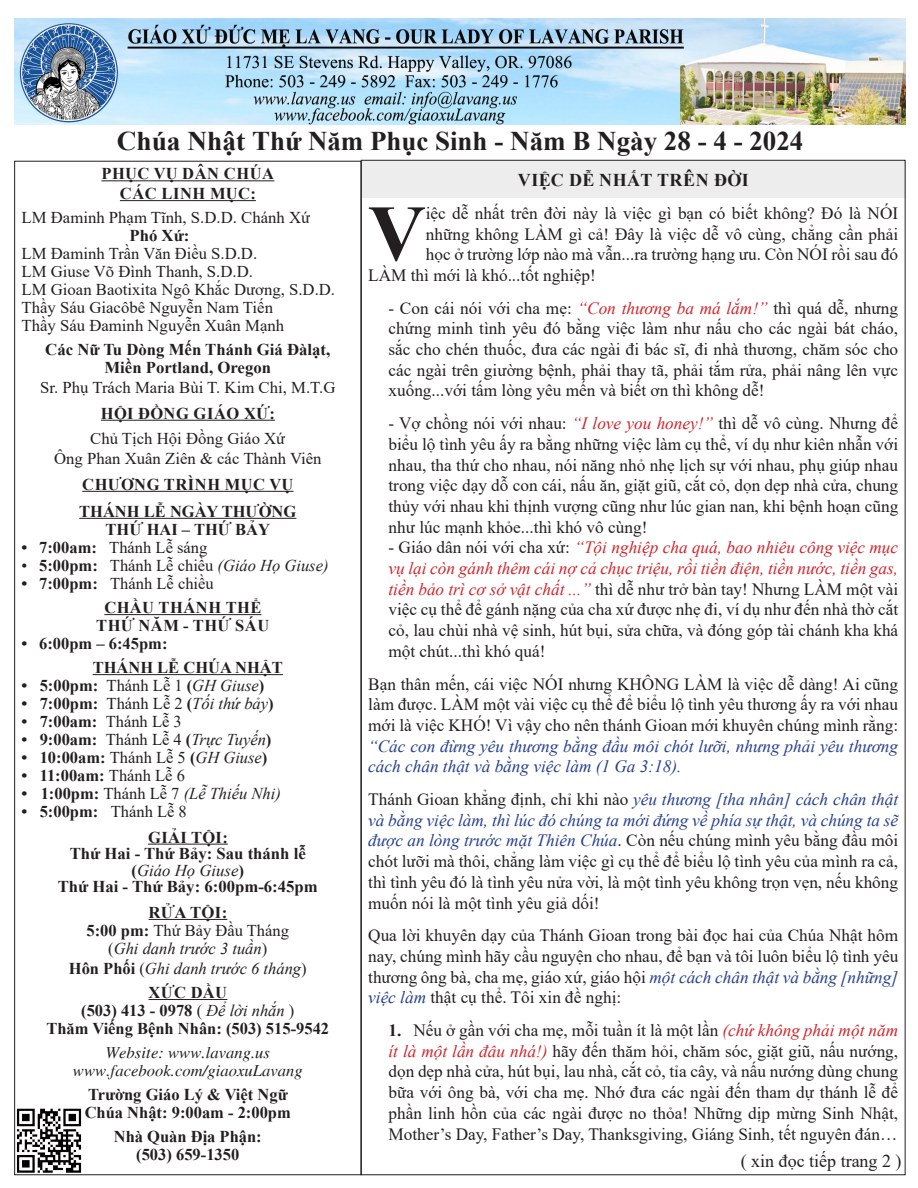
<style>
.page{position:relative;width:918px;height:1188px;background:#fff}
.page>*{position:absolute;margin:0;border:0;box-sizing:border-box;transform-origin:0 0}
.t1{font:700 79.8px "Times New Roman";color:#231f20}
.t2{font:700 27px "Times New Roman";color:#231f20}
.t3{font:18px "Times New Roman";color:#231f20}
.t4{font:700 18px "Times New Roman";letter-spacing:.02em;color:#231f20}
.t5{font:17.25px/20.7px "Times New Roman";color:#231f20;text-align:justify}
.t6{font:700 16.5px "Times New Roman";color:#231f20}
.t7{font:16.5px "Times New Roman";color:#231f20}
.t8{font:italic 16.5px "Times New Roman";color:#231f20}
.t9{font:700 16.5px/24px "Times New Roman";letter-spacing:.035em;color:#231f20}
.t10{font:16.5px "VNI Times Italic";color:#231f20}
.t11{font:700 16.5px "Times New Roman";letter-spacing:.025em;color:#231f20}
.t12{font:700 16.5px "Times New Roman";letter-spacing:.02em;color:#231f20}
.s1{font-weight:700}
.s2{font-style:italic}
.s3{font-weight:400}
.s4{font-weight:400;font-style:italic}
.s5{font-weight:700;font-style:normal}
.s6{font-style:normal}
.s7{font-style:italic;color:#d1232a}
.s8{font-style:italic;color:#253f8e}
</style>
<div class="page">
<div style="left:362px;top:162px;width:544px;height:36px;background:#ededed"></div>
<hr style="left:101px;top:180px;width:173px;height:1px;background:#231f20">
<hr style="left:120px;top:200px;width:136px;height:1px;background:#231f20">
<hr style="left:101px;top:420px;width:174px;height:1px;background:#231f20">
<hr style="left:82px;top:491px;width:212px;height:1px;background:#231f20">
<hr style="left:79px;top:518px;width:217px;height:1px;background:#231f20">
<hr style="left:104px;top:614px;width:157px;height:1px;background:#231f20">
<hr style="left:93px;top:674px;width:190px;height:1px;background:#231f20">
<hr style="left:148px;top:844px;width:80px;height:1px;background:#231f20">
<hr style="left:149px;top:919px;width:78px;height:1px;background:#231f20">
<hr style="left:149px;top:999px;width:78px;height:1px;background:#231f20">
<img style="left:15px;top:18px;width:891px;height:106px">
<img style="left:14px;top:1107px;width:71px;height:69px">
<p class="t2" style="left:117px;top:121px;width:688px">Chúa Nhật Thứ Năm Phục Sinh - Năm B Ngày 28 - 4 - 2024</p>
<p class="t4" style="left:518px;top:167px;width:232px">VIỆC DỄ NHẤT TRÊN ĐỜI</p>
<p class="t1" style="left:368px;top:176px;width:59px">V</p>
<p class="t5" style="left:426px;top:202px;width:474px">iệc dễ nhất trên đời này là việc gì bạn có biết không? Đó là NÓI</p>
<p class="t9" style="left:101px;top:161px;width:174px">PHỤC VỤ DÂN CHÚA</p>
<p class="t9" style="left:120px;top:181px;width:137px">CÁC LINH MỤC:</p>
<p class="t7" style="left:22px;top:206px;width:290px">LM Đaminh Phạm Tĩnh, S.D.D. Chánh Xứ</p>
<p class="t6" style="left:130px;top:224px;width:61px">Phó Xứ:</p>
<p class="t7" style="left:22px;top:242px;width:237px">LM Đaminh Trần Văn Điều S.D.D.</p>
<p class="t7" style="left:22px;top:260px;width:233px">LM Giuse Võ Đình Thanh, S.D.D.</p>
<p class="t7" style="left:22px;top:278px;width:315px">LM Gioan Baotixita Ngô Khắc Dương, S.D.D.</p>
<p class="t7" style="left:22px;top:296px;width:253px">Thầy Sáu Giacôbê Nguyễn Nam Tiến</p>
<p class="t7" style="left:22px;top:314px;width:264px">Thầy Sáu Đaminh Nguyễn Xuân Mạnh</p>
<p class="t6" style="left:45px;top:338px;width:287px">Các Nữ Tu Dòng Mến Thánh Giá Đàlạt,</p>
<p class="t6" style="left:105px;top:356px;width:168px">Miền Portland, Oregon</p>
<p class="t7" style="left:40px;top:376px;width:297px">Sr. Phụ Trách Maria Bùi T. Kim Chi, M.T.G</p>
<p class="t12" style="left:101px;top:401px;width:175px">HỘI ĐỒNG GIÁO XỨ:</p>
<p class="t7" style="left:90px;top:427px;width:197px">Chủ Tịch Hội Đồng Giáo Xứ</p>
<p class="t7" style="left:54px;top:447px;width:269px">Ông Phan Xuân Ziên &amp; các Thành Viên</p>
<p class="t11" style="left:82px;top:472px;width:213px">CHƯƠNG TRÌNH MỤC VỤ</p>
<p class="t6" style="left:79px;top:499px;width:219px">THÁNH LỄ NGÀY THƯỜNG</p>
<p class="t6" style="left:106px;top:517px;width:166px">THỨ HAI – THỨ BẢY</p>
<p class="t7" style="left:22px;top:536px;width:187px"><span class="s1">• 7:00am:</span> Thánh Lễ sáng</p>
<p class="t7" style="left:22px;top:554px;width:308px">• <span class="s1">5:00pm:</span> Thánh Lễ chiều <span class="s2">(Giáo Họ Giuse)</span></p>
<p class="t9" style="left:104px;top:571px;width:159px;text-indent:-83px">• 7:00pm: <span class="s3">Thánh Lễ chiều<br></span>CHẦU THÁNH THỂ</p>
<p class="t9" style="left:96px;top:613px;width:175px">THỨ NĂM - THỨ SÁU</p>
<p class="t6" style="left:22px;top:631px;width:147px">• 6:00pm – 6:45pm:</p>
<p class="t6" style="left:93px;top:655px;width:192px">THÁNH LỄ CHÚA NHẬT</p>
<p class="t6" style="left:22px;top:673px;width:244px">• 5:00pm: <span class="s3">Thánh Lễ 1</span> (<span class="s4">GH Giuse</span>)</p>
<p class="t6" style="left:22px;top:691px;width:254px">• 7:00pm: <span class="s3">Thánh Lễ 2</span> (<span class="s4">Tối thứ bảy</span>)</p>
<p class="t6" style="left:22px;top:709px;width:162px">• 7:00am: <span class="s3">Thánh Lễ 3</span></p>
<p class="t6" style="left:22px;top:727px;width:251px">• 9:00am: <span class="s3">Thánh Lễ 4</span> (<span class="s4">Trực Tuyến</span>)</p>
<p class="t6" style="left:22px;top:745px;width:247px">• 10:00am: <span class="s3">Thánh Lễ 5</span> (<span class="s4">GH Giuse</span>)</p>
<p class="t6" style="left:22px;top:763px;width:165px">• 11:00am: <span class="s3">Thánh Lễ 6</span></p>
<p class="t8" style="left:22px;top:782px;width:261px"><span class="s5">• 1:00pm:</span> <span class="s6">Thánh Lễ 7</span> (Lễ Thiếu Nhi)</p>
<p class="t6" style="left:22px;top:799px;width:167px">• 5:00pm: <span class="s3">Thánh Lễ 8</span></p>
<p class="t6" style="left:148px;top:825px;width:81px">GIẢI TỘI:</p>
<p class="t6" style="left:70px;top:842px;width:238px">Thứ Hai - Thứ Bảy: Sau thánh lễ</p>
<p class="t8" style="left:132px;top:859px;width:114px"><span class="s5">(</span>Giáo Họ Giuse<span class="s5">)</span></p>
<p class="t6" style="left:58px;top:875px;width:262px">Thứ Hai - Thứ Bảy: 6:00pm-6:45pm</p>
<p class="t6" style="left:149px;top:901px;width:80px">RỬA TỘI:</p>
<p class="t7" style="left:87px;top:919px;width:204px"><span class="s1">5:00 pm:</span> Thứ Bảy Đầu Tháng</p>
<p class="t8" style="left:108px;top:937px;width:160px"><span class="s6">(</span>Ghi danh trước 3 tuần<span class="s6">)</span></p>
<p class="t8" style="left:69px;top:957px;width:239px"><span class="s5">Hôn Phối</span> <span class="s6">(</span>Ghi danh trước 6 tháng<span class="s6">)</span></p>
<p class="t6" style="left:149px;top:980px;width:80px">XỨC DẦU</p>
<p class="t6" style="left:81px;top:998px;width:215px">(503) 413 - 0978 <span class="s3">(</span> <span class="s4">Để lời nhắn</span> <span class="s3">)</span></p>
<p class="t6" style="left:46px;top:1016px;width:284px">Thăm Viếng Bệnh Nhân: (503) 515-9542</p>
<p class="t10" style="left:105px;top:1040px;width:166px">Website: www.lavang.us</p>
<p class="t10" style="left:73px;top:1058px;width:231px">www.facebook.com/giaoxuLavang</p>
<p class="t6" style="left:88px;top:1082px;width:201px">Trường Giáo Lý &amp; Việt Ngữ</p>
<p class="t6" style="left:85px;top:1100px;width:208px">Chúa Nhật: 9:00am - 2:00pm</p>
<p class="t6" style="left:114px;top:1124px;width:150px">Nhà Quàn Địa Phận:</p>
<p class="t6" style="left:136px;top:1142px;width:105px">(503) 659-1350</p>
<p class="t3" style="left:741px;top:1149px;width:162px">( xin đọc tiếp trang 2 )</p>
<p class="t5" style="left:426px;top:223px;width:474px">những không LÀM gì cả! Đây là việc dễ vô cùng, chẳng cần phải</p>
<p class="t5" style="left:426px;top:244px;width:474px">học ở trường lớp nào mà vẫn...ra trường hạng ưu. Còn NÓI rồi sau đó</p>
<p class="t5" style="left:368px;top:264px;width:229px">LÀM thì mới là khó...tốt nghiệp!</p>
<p class="t5" style="left:388px;top:297px;width:511px">- Con cái nói với cha mẹ: <span class="s7">“Con thương ba má lắm!”</span> thì quá dễ, nhưng chứng minh tình yêu đó bằng việc làm như nấu cho các ngài bát cháo, sắc cho chén thuốc, đưa các ngài đi bác sĩ, đi nhà thương, chăm sóc cho các ngài trên giường bệnh, phải thay tã, phải tắm rửa, phải nâng lên vực xuống...với tấm lòng yêu mến và biết ơn thì không dễ!</p>
<p class="t5" style="left:388px;top:412px;width:511px">- Vợ chồng nói với nhau: <span class="s7">“I love you honey!”</span> thì dễ vô cùng. Nhưng để biểu lộ tình yêu ấy ra bằng những việc làm cụ thể, ví dụ như kiên nhẫn với nhau, tha thứ cho nhau, nói năng nhỏ nhẹ lịch sự với nhau, phụ giúp nhau trong việc dạy dỗ con cái, nấu ăn, giặt giũ, cắt cỏ, dọn dẹp nhà cửa, chung thủy với nhau khi thịnh vượng cũng như lúc gian nan, khi bệnh hoạn cũng như lúc mạnh khỏe...thì khó vô cùng!</p>
<p class="t5" style="left:388px;top:537px;width:511px">- Giáo dân nói với cha xứ: <span class="s7">“Tội nghiệp cha quá, bao nhiêu công việc mục vụ lại còn gánh thêm cái nợ cả chục triệu, rồi tiền điện, tiền nước, tiền gas, tiền bảo trì cơ sở vật chất ...”</span> thì dễ như trở bàn tay! Nhưng LÀM một vài việc cụ thể để gánh nặng của cha xứ được nhẹ đi, ví dụ như đến nhà thờ cắt cỏ, lau chùi nhà vệ sinh, hút bụi, sửa chữa, và đóng góp tài chánh kha khá một chút...thì khó quá!</p>
<p class="t5" style="left:368px;top:673px;width:532px">Bạn thân mến, cái việc NÓI nhưng KHÔNG LÀM là việc dễ dàng! Ai cũng làm được. LÀM một vài việc cụ thể để biểu lộ tình yêu thương ấy ra với nhau mới là việc KHÓ! Vì vậy cho nên thánh Gioan mới khuyên chúng mình rằng: <span class="s8">“Các con đừng yêu thương bằng đầu môi chót lưỡi, nhưng phải yêu thương cách chân thật và bằng việc làm (1 Ga 3:18).</span></p>
<p class="t5" style="left:368px;top:788px;width:532px">Thánh Gioan khẳng định, chỉ khi nào <span class="s8">yêu thương [tha nhân] cách chân thật và bằng việc làm, thì lúc đó chúng ta mới đứng về phía sự thật, và chúng ta sẽ được an lòng trước mặt Thiên Chúa</span>. Còn nếu chúng mình yêu bằng đầu môi chót lưỡi mà thôi, chẳng làm việc gì cụ thể để biểu lộ tình yêu của mình ra cả, thì tình yêu đó là tình yêu nửa vời, là một tình yêu không trọn vẹn, nếu không muốn nói là một tình yêu giả dối!</p>
<p class="t5" style="left:368px;top:925px;width:532px">Qua lời khuyên dạy của Thánh Gioan trong bài đọc hai của Chúa Nhật hôm nay, chúng mình hãy cầu nguyện cho nhau, để bạn và tôi luôn biểu lộ tình yêu thương ông bà, cha mẹ, giáo xứ, giáo hội <span class="s8">một cách chân thật và bằng [những] việc làm</span> thật cụ thể. Tôi xin đề nghị:</p>
<p class="t5" style="left:388px;top:1019px;width:511px"><span class="s1">1.</span> Nếu ở gần với cha mẹ, mỗi tuần ít là một lần <span class="s7">(chứ không phải một năm ít là một lần đâu nhá!)</span> hãy đến thăm hỏi, chăm sóc, giặt giũ, nấu nướng, dọn dẹp nhà cửa, hút bụi, lau nhà, cắt cỏ, tỉa cây, và nấu nướng dùng chung bữa với ông bà, với cha mẹ. Nhớ đưa các ngài đến tham dự thánh lễ để phần linh hồn của các ngài được no thỏa! Những dịp mừng Sinh Nhật, Mother’s Day, Father’s Day, Thanksgiving, Giáng Sinh, tết nguyên đán…</p>
</div>
